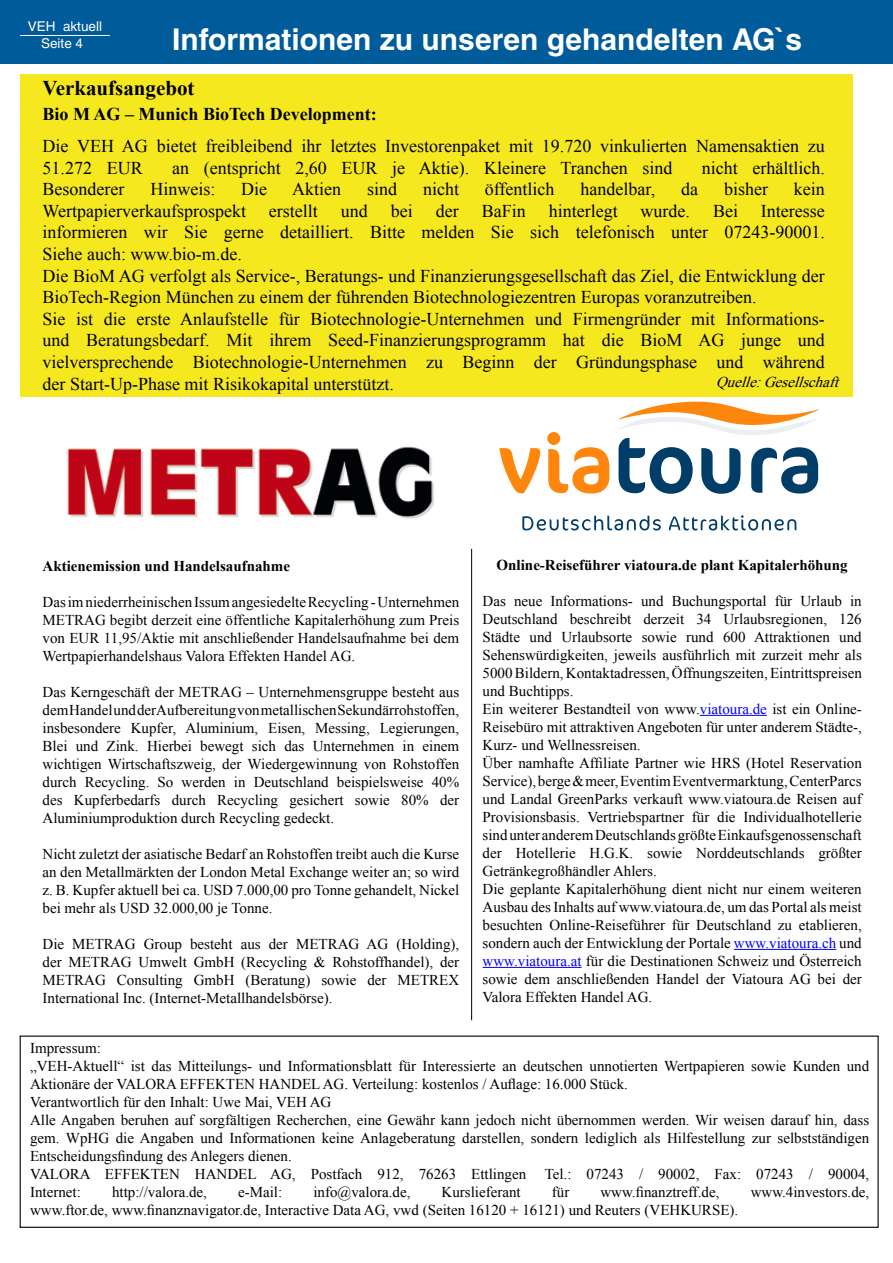
<style>
.page{position:relative;width:893px;height:1263px;background:#fff}
.page>*{position:absolute;margin:0;border:0;box-sizing:border-box;transform-origin:0 0}
.t1{font:700 30px "Helvetica LT";color:#fff}
.t2{font:700 21px "Times New Roman";color:#000}
.t3{font:18px/21.6px "Times New Roman";color:#000}
.t4{font:700 18px "Times New Roman";color:#000}
.t5{font:15px/18px "Times New Roman";color:#000;text-align:justify}
.t6{font:700 15px "Times New Roman";color:#000}
.t7{font:italic 15px "Times New Roman";color:#000}
.t8{font:13.5px/17.5px "Helvetica LT";color:#fff;text-align:center}
.s1{color:#00f}
</style>
<div class="page">
<div style="left:21px;top:74px;width:832px;height:322px;background:#f6e81f"></div>
<div style="left:0;top:0;width:893px;height:64px;background:#005b9a"></div>
<hr style="left:471px;top:549px;width:1px;height:471px;background:#000">
<img style="left:67px;top:446px;width:367px;height:73px">
<hr style="left:20px;top:35px;width:90px;height:1px;background:#fff">
<svg style="left:522px;top:515px;width:139px;height:15px"></svg>
<svg style="left:669px;top:515px;width:127px;height:15px"></svg>
<svg style="left:499px;top:448px;width:41px;height:45px"></svg>
<svg style="left:547px;top:432px;width:62px;height:61px"></svg>
<svg style="left:618px;top:401px;width:201px;height:93px"></svg>
<hr style="left:700px;top:715px;width:67px;height:1px;background:#00f">
<hr style="left:734px;top:949px;width:102px;height:1px;background:#00f">
<hr style="left:483px;top:967px;width:99px;height:1px;background:#00f">
<div style="left:20px;top:1035px;width:859px;height:193px;border:1px solid #000"></div>
<p class="t8" style="left:28px;top:17px;width:76px">VEH aktuell<br>Seite 4</p>
<h1 class="t1" style="left:172px;top:21px;width:631px">Informationen zu unseren gehandelten AG`s</h1>
<h2 class="t2" style="left:43px;top:73px;width:154px">Verkaufsangebot</h2>
<p class="t4" style="left:43px;top:101px;width:336px">Bio M AG – Munich BioTech Development:</p>
<p class="t3" style="left:43px;top:135px;width:784px">Die VEH AG bietet freibleibend ihr letztes Investorenpaket mit 19.720 vinkulierten Namensaktien zu<br>51.272 EUR</p>
<p class="t3" style="left:172px;top:157px;width:502px">an (entspricht 2,60 EUR je Aktie). Kleinere Tranchen sind</p>
<p class="t3" style="left:702px;top:157px;width:125px">nicht erhältlich.</p>
<p class="t3" style="left:43px;top:178px;width:83px">Besonderer</p>
<p class="t3" style="left:150px;top:178px;width:66px">Hinweis:</p>
<p class="t3" style="left:241px;top:178px;width:27px">Die</p>
<p class="t3" style="left:292px;top:178px;width:50px">Aktien</p>
<p class="t3" style="left:367px;top:178px;width:32px">sind</p>
<p class="t3" style="left:423px;top:178px;width:38px">nicht</p>
<p class="t3" style="left:485px;top:178px;width:71px">öffentlich</p>
<p class="t3" style="left:580px;top:178px;width:76px">handelbar,</p>
<p class="t3" style="left:681px;top:178px;width:18px">da</p>
<p class="t3" style="left:724px;top:178px;width:45px">bisher</p>
<p class="t3" style="left:794px;top:178px;width:32px">kein</p>
<p class="t3" style="left:43px;top:200px;width:205px">Wertpapierverkaufsprospekt</p>
<p class="t3" style="left:269px;top:200px;width:50px">erstellt</p>
<p class="t3" style="left:341px;top:200px;width:28px">und</p>
<p class="t3" style="left:391px;top:200px;width:23px">bei</p>
<p class="t3" style="left:436px;top:200px;width:24px">der</p>
<p class="t3" style="left:482px;top:200px;width:46px">BaFin</p>
<p class="t3" style="left:549px;top:200px;width:70px">hinterlegt</p>
<p class="t3" style="left:641px;top:200px;width:51px">wurde.</p>
<p class="t3" style="left:713px;top:200px;width:27px">Bei</p>
<p class="t3" style="left:43px;top:200px;width:784px;text-indent:718px">Interesse informieren wir Sie gerne detailliert. Bitte melden Sie sich telefonisch unter 07243-90001.<br>Siehe auch: www.bio-m.de.<br>Die BioM AG verfolgt als Service-, Beratungs- und Finanzierungsgesellschaft das Ziel, die Entwicklung der BioTech-Region München zu einem der führenden Biotechnologiezentren Europas voranzutreiben.<br>Sie ist die erste Anlaufstelle für Biotechnologie-Unternehmen und Firmengründer mit Informations&shy;und Beratungsbedarf. Mit ihrem Seed-Finanzierungsprogramm hat die BioM AG junge und vielversprechende Biotechnologie-Unternehmen zu Beginn der Gründungsphase und während der Start-Up-Phase mit Risikokapital unterstützt.</p>
<p class="t7" style="left:716px;top:372px;width:130px">Quelle:Gesellschaft</p>
<p class="t6" style="left:43px;top:556px;width:249px">Aktienemission und Handelsaufnahme</p>
<p class="t5" style="left:43px;top:593px;width:418px">Das im niederrheinischen Issum angesiedelte Recycling - Unternehmen METRAG begibt derzeit eine öffentliche Kapitalerhöhung zum Preis von EUR 11,95/Aktie mit anschließender Handelsaufnahme bei dem Wertpapierhandelshaus Valora Effekten Handel AG.</p>
<p class="t5" style="left:43px;top:683px;width:418px">Das Kerngeschäft der METRAG – Unternehmensgruppe besteht aus dem Handel und der Aufbereitung von metallischen Sekundärrohstoffen, insbesondere Kupfer, Aluminium, Eisen, Messing, Legierungen, Blei und Zink. Hierbei bewegt sich das Unternehmen in einem wichtigen Wirtschaftszweig, der Wiedergewinnung von Rohstoffen durch Recycling. So werden in Deutschland beispielsweise 40% des Kupferbedarfs durch Recycling gesichert sowie 80% der Aluminiumproduktion durch Recycling gedeckt.</p>
<p class="t5" style="left:43px;top:845px;width:418px">Nicht zuletzt der asiatische Bedarf an Rohstoffen treibt auch die Kurse an den Metallmärkten der London Metal Exchange weiter an; so wird z. B. Kupfer aktuell bei ca. USD 7.000,00 pro Tonne gehandelt, Nickel bei mehr als USD 32.000,00 je Tonne.</p>
<p class="t5" style="left:43px;top:935px;width:418px">Die METRAG Group besteht aus der METRAG AG (Holding), der METRAG Umwelt GmbH (Recycling &amp; Rohstoffhandel), der METRAG Consulting GmbH (Beratung) sowie der METREX International Inc. (Internet-Metallhandelsbörse).</p>
<p class="t6" style="left:497px;top:554px;width:353px">Online-Reiseführer viatoura.de plant Kapitalerhöhung</p>
<p class="t5" style="left:483px;top:591px;width:381px;text-align:left">Das neue Informations- und Buchungsportal für Urlaub in Deutschland beschreibt derzeit 34 Urlaubsregionen, 126<br>Städte und Urlaubsorte sowie rund 600 Attraktionen und Sehenswürdigkeiten, jeweils ausführlich mit zurzeit mehr als 5000 Bildern, Kontaktadressen, Öffnungszeiten, Eintrittspreisen und Buchtipps.<br>Ein weiterer Bestandteil von www.<span class="s1">viatoura.de</span> ist ein Online-Reisebüro mit attraktiven Angeboten für unter anderem Städte-, Kurz- und Wellnessreisen.<br>Über namhafte Affiliate Partner wie HRS (Hotel Reservation Service), berge &amp; meer, Eventim Eventvermarktung, CenterParcs und Landal GreenParks verkauft www.viatoura.de Reisen auf Provisionsbasis. Vertriebspartner für die Individualhotellerie sind unter anderem Deutschlands größte Einkaufsgenossenschaft der Hotellerie H.G.K. sowie Norddeutschlands größter Getränkegroßhändler Ahlers.<br>Die geplante Kapitalerhöhung dient nicht nur einem weiteren Ausbau des Inhalts auf www.viatoura.de, um das Portal als meist besuchten Online-Reiseführer für Deutschland zu etablieren, sondern auch der Entwicklung der Portale <span class="s1">www.viatoura.ch</span> und <span class="s1">www.viatoura.at</span> für die Destinationen Schweiz und Österreich sowie dem anschließenden Handel der Viatoura AG bei der Valora Effekten Handel AG.</p>
<p class="t5" style="left:30px;top:1038px;width:841px;text-align:left">Impressum:<br>„VEH-Aktuell“ ist das Mitteilungs- und Informationsblatt für Interessierte an deutschen unnotierten Wertpapieren sowie Kunden und Aktionäre der VALORA EFFEKTEN HANDEL AG. Verteilung: kostenlos / Auflage: 16.000 Stück.<br>Verantwortlich für den Inhalt: Uwe Mai, VEH AG<br>Alle Angaben beruhen auf sorgfältigen Recherchen, eine Gewähr kann jedoch nicht übernommen werden. Wir weisen darauf hin, dass gem. WpHG die Angaben und Informationen keine Anlageberatung darstellen, sondern lediglich als Hilfestellung zur selbstständigen Entscheidungsfindung des Anlegers dienen.<br>VALORA EFFEKTEN HANDEL AG, Postfach 912, 76263 Ettlingen Tel.: 07243 / 90002, Fax: 07243 / 90004, Internet:</p>
<p class="t5" style="left:112px;top:1182px;width:96px">http://valora.de,</p>
<p class="t5" style="left:238px;top:1182px;width:46px">e-Mail:</p>
<p class="t5" style="left:313px;top:1182px;width:99px">info@valora.de,</p>
<p class="t5" style="left:442px;top:1182px;width:81px">Kurslieferant</p>
<p class="t5" style="left:552px;top:1182px;width:19px">für</p>
<p class="t5" style="left:600px;top:1182px;width:121px">www.finanztreff.de,</p>
<p class="t5" style="left:751px;top:1182px;width:120px">www.4investors.de,</p>
<p class="t5" style="left:30px;top:1200px;width:710px">www.ftor.de, www.finanznavigator.de, Interactive Data AG, vwd (Seiten 16120 + 16121) und Reuters (VEHKURSE).</p>
</div>
